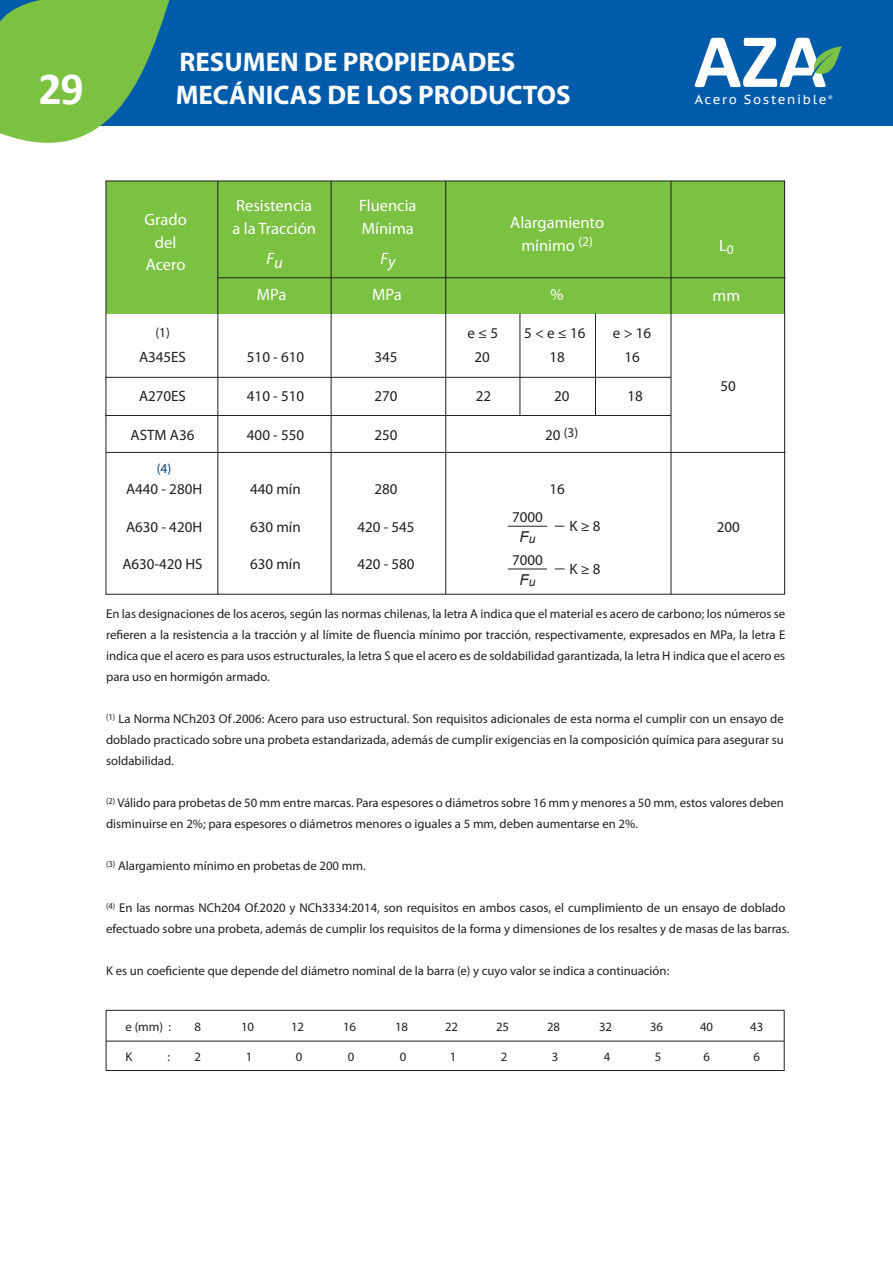
<style>
.page{position:relative;width:893px;height:1263px;background:#fff}
.page>*{position:absolute;margin:0;border:0;box-sizing:border-box;transform-origin:0 0}
.t1{font:700 46.05px "Calibri";color:#fff}
.t2{font:700 27px/33.3px "Myriad Pro";color:#fff}
.t3{font:16.5px/22.4px "Myriad Pro";color:#fff}
.t4{font:italic 16.5px "Myriad Pro";color:#fff}
.t5{font:15px "Myriad Pro";color:#231f20}
.t6{font:italic 15px "Arial";color:#231f20}
.t7{font:13.5px "Myriad Pro";color:#231f20}
.t8{font:13.5px "Myriad Pro";color:#003d74}
.t9{font:13.05px "PT Sans Caption";letter-spacing:.13em;color:#fff}
.t10{font:12.75px/21px "Myriad Pro";color:#231f20;text-align:justify}
.t11{font:6.3px "PT Sans Caption";color:#fff}
.s1{font-size:15px}
</style>
<div class="page">
<div style="left:0;top:0;width:893px;height:125px;background:#015bab"></div>
<svg style="left:0;top:0;width:169px;height:143px"></svg>
<svg style="left:695px;top:38px;width:147px;height:49px"></svg>
<div style="left:106px;top:181px;width:679px;height:133px;background:#7bc142"></div>
<hr style="left:218px;top:278px;width:567px;height:1px;background:#231f20">
<hr style="left:520px;top:314px;width:1px;height:101px;background:#231f20">
<hr style="left:595px;top:314px;width:1px;height:101px;background:#231f20">
<hr style="left:105px;top:377px;width:566px;height:1px;background:#231f20">
<hr style="left:105px;top:415px;width:566px;height:1px;background:#231f20">
<hr style="left:508px;top:526px;width:39px;height:1px;background:#231f20">
<hr style="left:508px;top:569px;width:39px;height:1px;background:#231f20">
<hr style="left:218px;top:181px;width:1px;height:413px;background:#231f20">
<hr style="left:671px;top:181px;width:1px;height:413px;background:#231f20">
<hr style="left:445px;top:181px;width:1px;height:413px;background:#231f20">
<hr style="left:331px;top:181px;width:1px;height:413px;background:#231f20">
<hr style="left:106px;top:452px;width:679px;height:1px;background:#231f20">
<div style="left:106px;top:1010px;width:678px;height:61px;border:1px solid #231f20"></div>
<hr style="left:106px;top:1041px;width:678px;height:1px;background:#231f20">
<h1 class="t1" style="left:38px;top:60px;width:47px">29</h1>
<h2 class="t2" style="left:176px;top:46px;width:397px">RESUMEN DE PROPIEDADES<br>MECÁNICAS DE LOS PRODUCTOS</h2>
<p class="t9" style="left:695px;top:91px;width:133px">Acero Sostenible</p>
<p class="t11" style="left:828px;top:94px;width:6px">®</p>
<p class="t3" style="left:359px;top:195px;width:59px">Fluencia<br>Mínima</p>
<p class="t3" style="left:232px;top:195px;width:85px">Resistencia a la Tracción</p>
<p class="t3" style="left:145px;top:209px;width:44px;text-align:center">Grado del<br>Acero</p>
<p class="t3" style="left:510px;top:212px;width:95px;text-align:center">Alargamiento mínimo <sup>(2)</sup></p>
<p class="t3" style="left:551px;top:284px;width:15px">%</p>
<p class="t4" style="left:266px;top:252px;width:18px">Fu</p>
<p class="t4" style="left:380px;top:251px;width:16px">Fy</p>
<p class="t3" style="left:257px;top:283px;width:31px">MPa</p>
<p class="t3" style="left:372px;top:283px;width:31px">MPa</p>
<p class="t7" style="left:155px;top:325px;width:16px">(1)</p>
<p class="t5" style="left:139px;top:349px;width:49px">A345ES</p>
<p class="t5" style="left:247px;top:349px;width:59px">510 - 610</p>
<p class="t5" style="left:374px;top:349px;width:25px">345</p>
<p class="t5" style="left:474px;top:349px;width:17px">20</p>
<p class="t5" style="left:549px;top:349px;width:17px">18</p>
<p class="t5" style="left:624px;top:349px;width:17px">16</p>
<p class="t5" style="left:139px;top:388px;width:49px">A270ES</p>
<p class="t5" style="left:247px;top:388px;width:59px">410 - 510</p>
<p class="t5" style="left:374px;top:388px;width:25px">270</p>
<p class="t5" style="left:476px;top:388px;width:17px">22</p>
<p class="t5" style="left:554px;top:388px;width:17px">20</p>
<p class="t5" style="left:628px;top:388px;width:17px">18</p>
<p class="t5" style="left:131px;top:427px;width:65px">ASTM A36</p>
<p class="t5" style="left:247px;top:427px;width:59px">400 - 550</p>
<p class="t5" style="left:374px;top:427px;width:25px">250</p>
<p class="t7" style="left:545px;top:425px;width:35px"><span class="s1">20</span> (3)</p>
<p class="t5" style="left:468px;top:325px;width:32px">e ≤ 5</p>
<p class="t5" style="left:524px;top:325px;width:63px">5 &lt; e ≤ 16</p>
<p class="t5" style="left:613px;top:325px;width:40px">e &gt; 16</p>
<p class="t8" style="left:157px;top:461px;width:16px">(4)</p>
<p class="t5" style="left:126px;top:481px;width:78px">A440 - 280H</p>
<p class="t5" style="left:250px;top:481px;width:52px">440 mín</p>
<p class="t5" style="left:374px;top:481px;width:25px">280</p>
<p class="t5" style="left:549px;top:481px;width:17px">16</p>
<p class="t5" style="left:126px;top:518px;width:78px">A630 - 420H</p>
<p class="t5" style="left:250px;top:518px;width:52px">630 mín</p>
<p class="t5" style="left:357px;top:518px;width:59px">420 - 545</p>
<p class="t5" style="left:122px;top:556px;width:82px">A630-420 HS</p>
<p class="t5" style="left:250px;top:556px;width:52px">630 mín</p>
<p class="t5" style="left:357px;top:556px;width:59px">420 - 580</p>
<p class="t5" style="left:512px;top:509px;width:32px">7000</p>
<p class="t5" style="left:569px;top:518px;width:33px">K ≥ 8</p>
<p class="t6" style="left:520px;top:527px;width:17px">F<sub>u</sub></p>
<p class="t5" style="left:512px;top:551px;width:32px">7000</p>
<p class="t5" style="left:569px;top:560px;width:33px">K ≥ 8</p>
<p class="t6" style="left:520px;top:570px;width:17px">F<sub>u</sub></p>
<p class="t3" style="left:719px;top:235px;width:16px">L<sub>0</sub></p>
<p class="t3" style="left:713px;top:284px;width:29px">mm</p>
<p class="t5" style="left:720px;top:378px;width:17px">50</p>
<p class="t5" style="left:717px;top:518px;width:25px">200</p>
<p class="t10" style="left:106px;top:603px;width:681px">En las designaciones de los aceros, según las normas chilenas, la letra A indica que el material es acero de carbono; los números se refieren a la resistencia a la tracción y al límite de fluencia mínimo por tracción, respectivamente, expresados en MPa, la letra E indica que el acero es para usos estructurales, la letra S que el acero es de soldabilidad garantizada, la letra H indica que el acero es para uso en hormigón armado.</p>
<p class="t10" style="left:106px;top:708px;width:679px"><sup>(1)</sup> La Norma NCh203 Of .2006: Acero para uso estructural. Son requisitos adicionales de esta norma el cumplir con un ensayo de doblado practicado sobre una probeta estandarizada, además de cumplir exigencias en la composición química para asegurar su soldabilidad.</p>
<p class="t10" style="left:106px;top:792px;width:679px"><sup>(2)</sup> Válido para probetas de 50 mm entre marcas. Para espesores o diámetros sobre 16 mm y menores a 50 mm, estos valores deben disminuirse en 2%; para espesores o diámetros menores o iguales a 5 mm, deben aumentarse en 2%.</p>
<p class="t10" style="left:106px;top:855px;width:261px"><sup>(3)</sup> Alargamiento mínimo en probetas de 200 mm.</p>
<p class="t10" style="left:106px;top:897px;width:685px"><sup>(4)</sup> En las normas NCh204 Of.2020 y NCh3334:2014, son requisitos en ambos casos, el cumplimiento de un ensayo de doblado efectuado sobre una probeta, además de cumplir los requisitos de la forma y dimensiones de los resaltes y de masas de las barras.</p>
<p class="t10" style="left:106px;top:960px;width:565px">K es un coeficiente que depende del diámetro nominal de la barra (e) y cuyo valor se indica a continuación:</p>
<p class="t10" style="left:126px;top:1016px;width:47px">e (mm) :</p>
<p class="t10" style="left:194px;top:1016px;width:8px">8</p>
<p class="t10" style="left:241px;top:1016px;width:15px">10</p>
<p class="t10" style="left:291px;top:1016px;width:15px">12</p>
<p class="t10" style="left:343px;top:1016px;width:15px">16</p>
<p class="t10" style="left:395px;top:1016px;width:15px">18</p>
<p class="t10" style="left:445px;top:1016px;width:15px">22</p>
<p class="t10" style="left:496px;top:1016px;width:15px">25</p>
<p class="t10" style="left:547px;top:1016px;width:15px">28</p>
<p class="t10" style="left:599px;top:1016px;width:15px">32</p>
<p class="t10" style="left:650px;top:1016px;width:15px">36</p>
<p class="t10" style="left:700px;top:1016px;width:15px">40</p>
<p class="t10" style="left:750px;top:1016px;width:15px">43</p>
<p class="t10" style="left:126px;top:1046px;width:8px">K</p>
<p class="t10" style="left:168px;top:1046px;width:4px">:</p>
<p class="t10" style="left:194px;top:1046px;width:8px">2</p>
<p class="t10" style="left:246px;top:1046px;width:8px">1</p>
<p class="t10" style="left:296px;top:1046px;width:8px">0</p>
<p class="t10" style="left:348px;top:1046px;width:8px">0</p>
<p class="t10" style="left:400px;top:1046px;width:8px">0</p>
<p class="t10" style="left:450px;top:1046px;width:8px">1</p>
<p class="t10" style="left:501px;top:1046px;width:8px">2</p>
<p class="t10" style="left:552px;top:1046px;width:8px">3</p>
<p class="t10" style="left:604px;top:1046px;width:8px">4</p>
<p class="t10" style="left:655px;top:1046px;width:8px">5</p>
<p class="t10" style="left:703px;top:1046px;width:8px">6</p>
<p class="t10" style="left:753px;top:1046px;width:8px">6</p>
</div>
